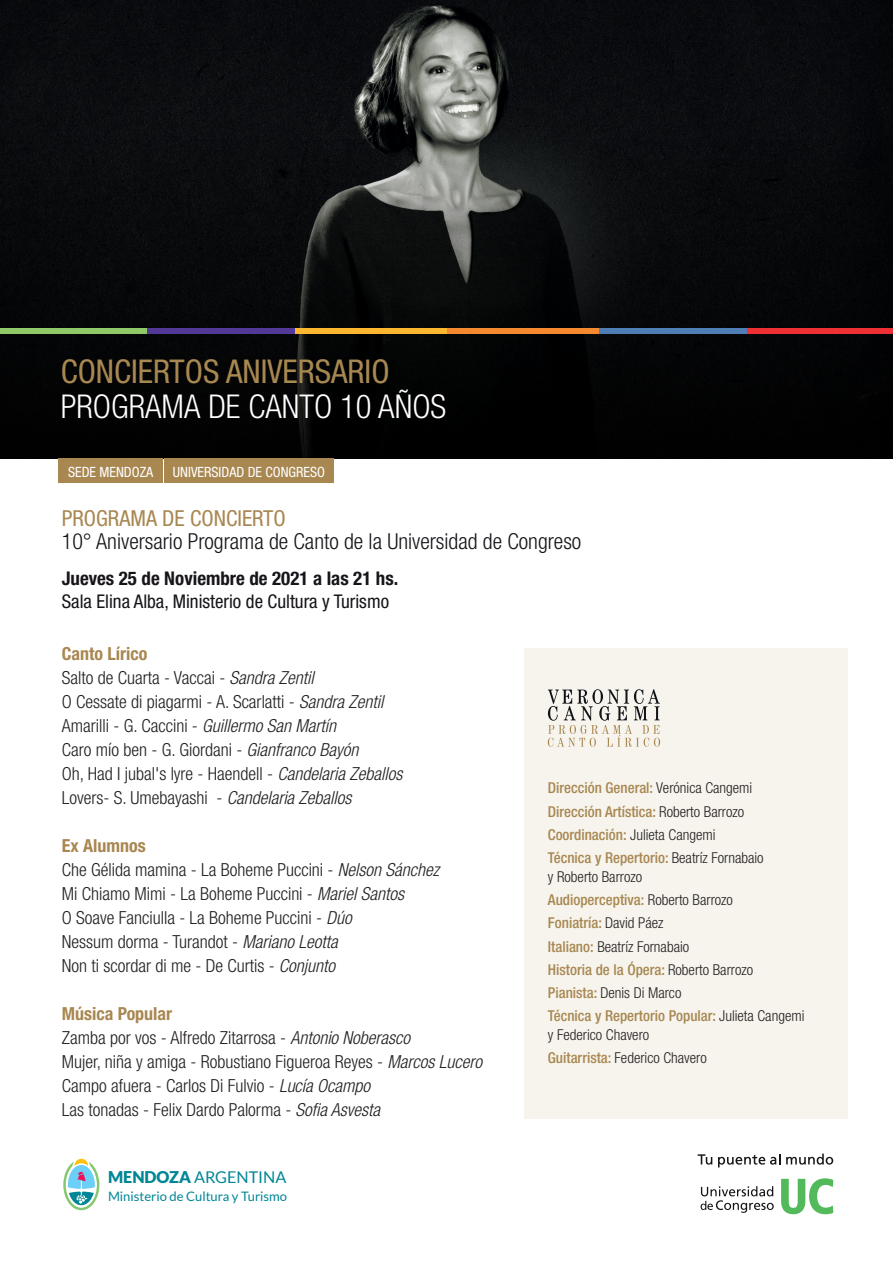
<style>
.page{position:relative;width:893px;height:1263px;background:#fff}
.page>*{position:absolute;margin:0;border:0;box-sizing:border-box;transform-origin:0 0}
.t1{font:condensed 32.85px "Helvetica Neue LT Std";color:#a88851}
.t2{font:300 condensed 32.85px "Helvetica Neue LT Std";color:#fff}
.t3{font:300 condensed 22.05px "Helvetica Neue LT Std";color:#18151a}
.t4{font:condensed 22.05px "Helvetica Neue LT Std";color:#a88751}
.t5{font:condensed 18.9px "Helvetica Neue LT Std";color:#18151a}
.t6{font:700 condensed 18.9px "Helvetica Neue LT Std";color:#18151a}
.t7{font:300 condensed 18px/24px "Helvetica Neue LT Std";color:#231f20}
.t8{font:16.2px "Lato";color:#008694}
.t9{font:300 condensed 15px/23.2px "Helvetica Neue LT Std";color:#231f20}
.t10{font:500 condensed 15px/23.2px "Helvetica Neue LT Std";color:#a88751}
.t11{font:condensed 14.1px "Helvetica Neue LT Std";color:#fff}
.t12{font:13.05px "Lato";color:#008694}
.s1{font-weight:700;color:#a88751}
.s2{font-style:italic}
.s3{font-weight:300;color:#231f20}
.s4{font-weight:500;color:#a88751}
.s5{font-weight:900}
</style>
<div class="page">
<div style="left:524px;top:648px;width:323px;height:471px;background:#f6f4ed"></div>
<img style="left:0;top:0;width:893px;height:139px">
<svg style="left:0;top:139px;width:893px;height:320px;background:#0b0c0d"></svg>
<div style="left:58px;top:458px;width:105px;height:24px;background:#a88751"></div>
<div style="left:164px;top:458px;width:169px;height:24px;background:#a88751"></div>
<div style="left:597px;top:328px;width:152px;height:5px;background:#4f7db5"></div>
<div style="left:447px;top:328px;width:152px;height:5px;background:#f58930"></div>
<div style="left:747px;top:328px;width:146px;height:5px;background:#ee3034"></div>
<div style="left:145px;top:328px;width:152px;height:5px;background:#523997"></div>
<div style="left:0;top:328px;width:146px;height:5px;background:#90ca68"></div>
<div style="left:295px;top:328px;width:152px;height:5px;background:#fcb630"></div>
<svg style="left:781px;top:1178px;width:52px;height:36px"></svg>
<svg style="left:701px;top:1186px;width:73px;height:27px"></svg>
<svg style="left:698px;top:1154px;width:14px;height:10px"></svg>
<svg style="left:718px;top:1154px;width:62px;height:13px"></svg>
<svg style="left:786px;top:1153px;width:47px;height:11px"></svg>
<svg style="left:548px;top:689px;width:112px;height:58px"></svg>
<svg style="left:63px;top:1159px;width:36px;height:51px"></svg>
<h1 class="t1" style="left:61px;top:352px;width:330px">CONCIERTOS ANIVERSARIO</h1>
<h1 class="t2" style="left:61px;top:388px;width:387px">PROGRAMA DE CANTO 10 AÑOS</h1>
<p class="t11" style="left:68px;top:463px;width:87px">SEDE MENDOZA</p>
<p class="t11" style="left:173px;top:463px;width:154px">UNIVERSIDAD DE CONGRESO</p>
<p class="t4" style="left:62px;top:505px;width:225px">PROGRAMA DE CONCIERTO</p>
<p class="t3" style="left:62px;top:529px;width:521px">10° Aniversario Programa de Canto de la Universidad de Congreso</p>
<p class="t6" style="left:62px;top:566px;width:338px">Jueves 25 de Noviembre de 2021 a las 21 hs.</p>
<p class="t5" style="left:62px;top:591px;width:329px">Sala Elina Alba, Ministerio de Cultura y Turismo</p>
<p class="t7" style="left:62px;top:641px;width:342px"><span class="s1">Canto Lírico<br></span>Salto de Cuarta - Vaccai - <span class="s2">Sandra Zentil<br></span>O Cessate di piagarmi - A. Scarlatti - <span class="s2">Sandra Zentil </span>Amarilli - G. Caccini - <span class="s2">Guillermo San Martín<br></span>Caro mío ben - G. Giordani - <span class="s2">Gianfranco Bayón<br></span>Oh, Had I jubal's lyre - Haendell - <span class="s2">Candelaria Zeballos </span>Lovers- S. Umebayashi - <span class="s2">Candelaria Zeballos</span></p>
<p class="t7" style="left:62px;top:833px;width:379px"><span class="s1">Ex Alumnos<br></span>Che Gélida mamina - La Boheme Puccini - <span class="s2">Nelson Sánchez </span>Mi Chiamo Mimi - La Boheme Puccini - <span class="s2">Mariel Santos<br></span>O Soave Fanciulla - La Boheme Puccini - <span class="s2">Dúo<br></span>Nessum dorma - Turandot - <span class="s2">Mariano Leotta<br></span>Non ti scordar di me - De Curtis - <span class="s2">Conjunto</span></p>
<p class="t7" style="left:62px;top:1001px;width:422px"><span class="s1">Música Popular<br></span>Zamba por vos - Alfredo Zitarrosa - <span class="s2">Antonio Noberasco<br></span>Mujer, niña y amiga - Robustiano Figueroa Reyes - <span class="s2">Marcos Lucero </span>Campo afuera - Carlos Di Fulvio - <span class="s2">Lucía Ocampo<br></span>Las tonadas - Felix Dardo Palorma - <span class="s2">Sofia Asvesta</span></p>
<p class="t10" style="left:548px;top:776px;width:217px">Dirección General: <span class="s3">Verónica Cangemi </span>Dirección Artística: <span class="s3">Roberto Barrozo </span>Coordinación: <span class="s3">Julieta Cangemi<br></span>Técnica y Repertorio: <span class="s3">Beatríz Fornabaio</span></p>
<p class="t9" style="left:548px;top:865px;width:258px">y Roberto Barrozo<br><span class="s4">Audioperceptiva:</span> Roberto Barrozo<br><span class="s4">Foniatría:</span> David Páez<br><span class="s4">Italiano:</span> Beatríz Fornabaio<br><span class="s4">Historia de la Ópera:</span> Roberto Barrozo<br><span class="s4">Pianista:</span> Denis Di Marco<br><span class="s4">Técnica y Repertorio Popular:</span> Julieta Cangemi</p>
<p class="t9" style="left:548px;top:1023px;width:160px">y Federico Chavero<br><span class="s4">Guitarrista:</span> Federico Chavero</p>
<p class="t8" style="left:108px;top:1168px;width:180px"><span class="s5">MENDOZA</span> ARGENTINA</p>
<p class="t12" style="left:108px;top:1189px;width:181px">Ministerio de Cultura y Turismo</p>
</div>
